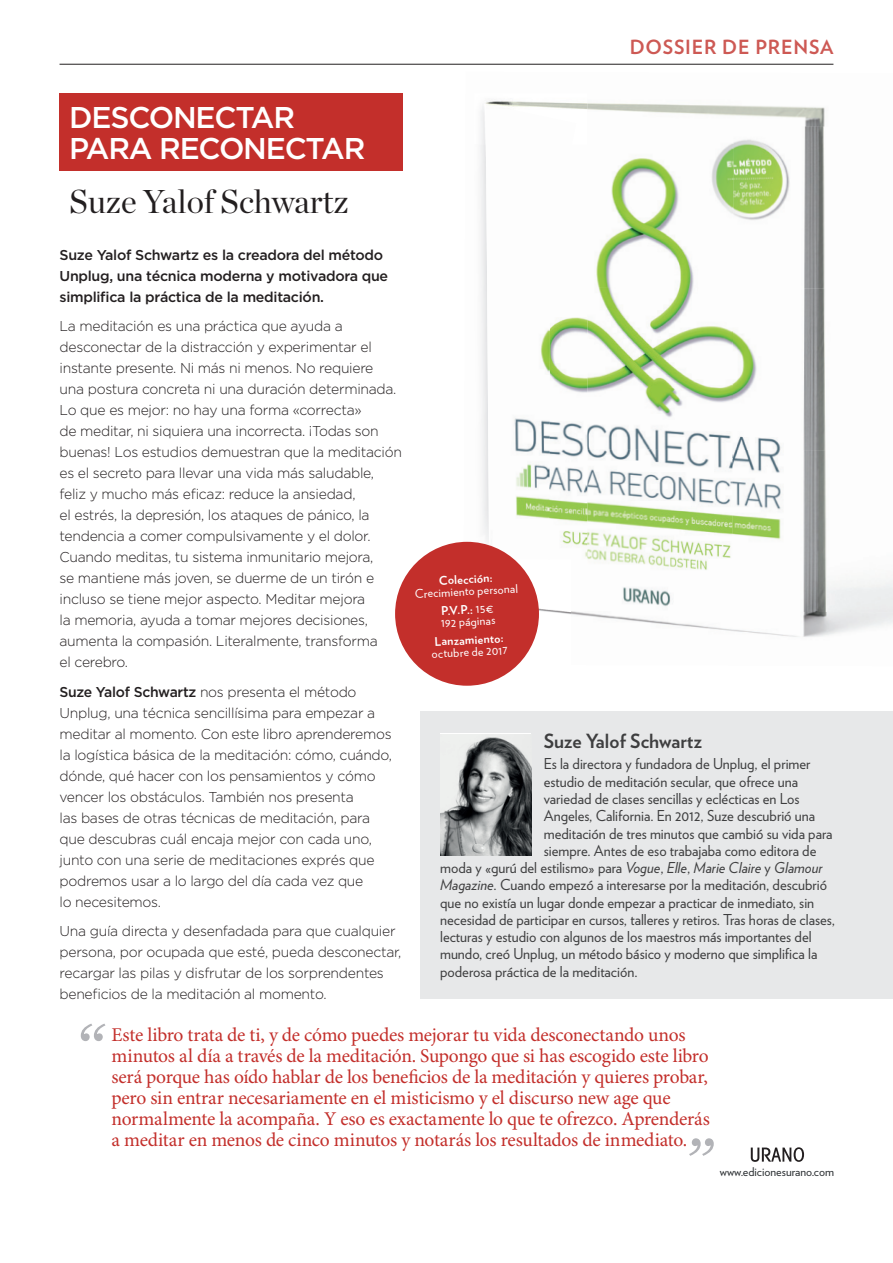
<style>
.page{position:relative;width:893px;height:1263px;background:#fff}
.page>*{position:absolute;margin:0;border:0;box-sizing:border-box;transform-origin:0 0}
.t1{font:33px "Chronicle Display";color:#231f20}
.t2{font:500 30px/31.5px "Gotham HTF";letter-spacing:-.04em;color:#fff}
.t3{font:19.5px/21px "Minion Pro";letter-spacing:-.015em;color:#c32f2b}
.t4{font:700 19.5px "Verlag";color:#3e3e3f}
.t5{font:700 19.5px "Verlag";letter-spacing:.04em;color:#cd5954}
.t6{font:15px "Verlag";color:#3e3e3f}
.t7{font:300 14.25px/21px "Gotham";letter-spacing:-.02em;color:#231f20}
.t8{font:500 14.25px/21px "Gotham";letter-spacing:-.02em;color:#231f20}
.t9{font:12px/18.5px "Verlag";color:#fff;text-align:center}
.t10{font:12px "Verlag";color:#2c3033}
.t11{font:700 12px "Verlag";color:#fff}
.s1{font-weight:500}
.s2{font-weight:700}
.s3{font-style:italic}
</style>
<div class="page">
<hr style="left:60px;top:64px;width:773px;height:1px;background:#231f20">
<div style="left:421px;top:711px;width:472px;height:288px;background:#e7e8e9"></div>
<div style="left:60px;top:94px;width:343px;height:77px;background:#c32f2b"></div>
<svg style="left:751px;top:1147px;width:53px;height:15px"></svg>
<img style="left:440px;top:737px;width:91px;height:118px">
<svg style="left:81px;top:1023px;width:24px;height:18px"></svg>
<svg style="left:689px;top:1138px;width:25px;height:18px"></svg>
<img style="left:587px;top:103px;width:238px;height:23px">
<img style="left:596px;top:126px;width:229px;height:161px">
<img style="left:587px;top:287px;width:239px;height:162px">
<img style="left:571px;top:449px;width:322px;height:188px">
<img style="left:517px;top:562px;width:54px;height:103px">
<img style="left:480px;top:100px;width:107px;height:44px">
<img style="left:475px;top:144px;width:36px;height:413px">
<img style="left:550px;top:317px;width:37px;height:242px">
<img style="left:512px;top:352px;width:38px;height:207px">
<img style="left:486px;top:104px;width:90px;height:248px">
<img style="left:488px;top:352px;width:41px;height:199px">
<div style="left:395px;top:542px;width:144px;height:144px;background:#c32f2b;border-radius:50%"></div>
<h3 class="t5" style="left:630px;top:32px;width:205px">DOSSIER DE PRENSA</h3>
<h2 class="t2" style="left:69px;top:101px;width:298px">DESCONECTAR<br>PARA RECONECTAR</h2>
<h1 class="t1" style="left:69px;top:176px;width:281px">Suze Yalof Schwartz</h1>
<p class="t8" style="left:60px;top:244px;width:330px">Suze Yalof Schwartz es la creadora del método<br>Unplug, una técnica moderna y motivadora que simplifica la práctica de la meditación.</p>
<p class="t7" style="left:60px;top:315px;width:344px">La meditación es una práctica que ayuda a desconectar de la distracción y experimentar el instante presente. Ni más ni menos. No requiere<br>una postura concreta ni una duración determinada.<br>Lo que es mejor: no hay una forma «correcta»<br>de meditar, ni siquiera una incorrecta. ¡Todas son buenas! Los estudios demuestran que la meditación es el secreto para llevar una vida más saludable, feliz y mucho más eficaz: reduce la ansiedad,<br>el estrés, la depresión, los ataques de pánico, la tendencia a comer compulsivamente y el dolor.<br>Cuando meditas, tu sistema inmunitario mejora,<br>se mantiene más joven, se duerme de un tirón e incluso se tiene mejor aspecto. Meditar mejora<br>la memoria, ayuda a tomar mejores decisiones, aumenta la compasión. Literalmente, transforma<br>el cerebro.</p>
<p class="t7" style="left:60px;top:681px;width:334px"><span class="s1">Suze Yalof Schwartz</span> nos presenta el método Unplug, una técnica sencillísima para empezar a meditar al momento. Con este libro aprenderemos la logística básica de la meditación: cómo, cuándo, dónde, qué hacer con los pensamientos y cómo vencer los obstáculos. También nos presenta<br>las bases de otras técnicas de meditación, para que descubras cuál encaja mejor con cada uno, junto con una serie de meditaciones exprés que podremos usar a lo largo del día cada vez que<br>lo necesitemos.</p>
<p class="t7" style="left:60px;top:920px;width:343px">Una guía directa y desenfadada para que cualquier persona, por ocupada que esté, pueda desconectar, recargar las pilas y disfrutar de los sorprendentes beneficios de la meditación al momento.</p>
<p class="t11" style="left:439px;top:571px;width:55px;rotate:-3deg">Colección:</p>
<p class="t9" style="left:415px;top:584px;width:104px;rotate:-3deg">Crecimiento personal<br><span class="s2">P.V.P.:</span> 15€</p>
<p class="t9" style="left:440px;top:613px;width:56px;rotate:-3deg">192 páginas</p>
<p class="t11" style="left:434px;top:632px;width:70px;rotate:-3deg">Lanzamiento:</p>
<p class="t9" style="left:431px;top:644px;width:77px;rotate:-3deg">octubre de 2017</p>
<h3 class="t4" style="left:544px;top:726px;width:160px">Suze Yalof Schwartz</h3>
<p class="t6" style="left:544px;top:753px;width:268px">Es la directora y fundadora de Unplug, el primer</p>
<p class="t6" style="left:544px;top:770px;width:256px">estudio de meditación secular, que ofrece una</p>
<p class="t6" style="left:544px;top:787px;width:257px">variedad de clases sencillas y eclécticas en Los</p>
<p class="t6" style="left:544px;top:805px;width:273px">Angeles, California. En 2012, Suze descubrió una</p>
<p class="t6" style="left:544px;top:822px;width:290px">meditación de tres minutos que cambió su vida para</p>
<p class="t6" style="left:544px;top:839px;width:274px">siempre. Antes de eso trabajaba como editora de</p>
<p class="t6" style="left:440px;top:856px;width:384px">moda y «gurú del estilismo» para <span class="s3">Vogue</span>, <span class="s3">Elle</span>, <span class="s3">Marie Claire</span> y <span class="s3">Glamour</span></p>
<p class="t6" style="left:440px;top:874px;width:388px"><span class="s3">Magazine</span>. Cuando empezó a interesarse por la meditación, descubrió</p>
<p class="t6" style="left:440px;top:891px;width:376px">que no existía un lugar donde empezar a practicar de inmediato, sin</p>
<p class="t6" style="left:440px;top:908px;width:396px">necesidad de participar en cursos, talleres y retiros. Tras horas de clases,</p>
<p class="t6" style="left:440px;top:925px;width:373px">lecturas y estudio con algunos de los maestros más importantes del</p>
<p class="t6" style="left:440px;top:943px;width:379px">mundo, creó Unplug, un método básico y moderno que simplifica la</p>
<p class="t6" style="left:440px;top:960px;width:199px">poderosa práctica de la meditación.</p>
<p class="t3" style="left:112px;top:1025px;width:600px">Este libro trata de ti, y de cómo puedes mejorar tu vida desconectando unos minutos al día a través de la meditación. Supongo que si has escogido este libro será porque has oído hablar de los beneficios de la meditación y quieres probar, pero sin entrar necesariamente en el misticismo y el discurso new age que normalmente la acompaña. Y eso es exactamente lo que te ofrezco. Aprenderás a meditar en menos de cinco minutos y notarás los resultados de inmediato.</p>
<p class="t10" style="left:720px;top:1163px;width:116px">www.edicionesurano.com</p>
</div>
